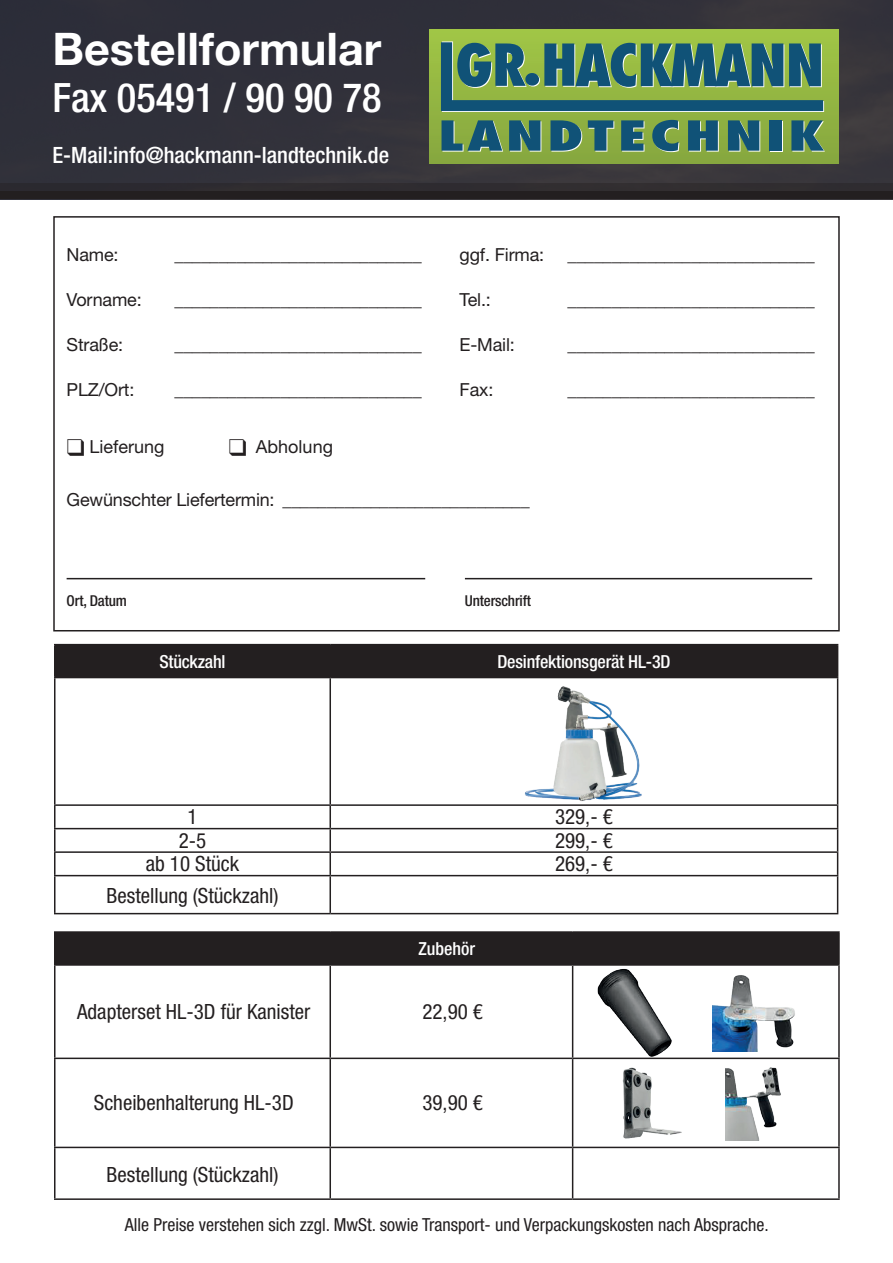
<style>
.page{position:relative;width:893px;height:1263px;background:#fff}
.page>*{position:absolute;margin:0;border:0;box-sizing:border-box;transform-origin:0 0}
.t1{font:700 45px "Helvetica Neue LT Std";color:#fff}
.t2{font:500 condensed 40.5px "Helvetica Neue LT Std";color:#fff}
.t3{font:500 condensed 22.5px "Helvetica Neue LT Std";color:#fff}
.t4{font:condensed 21px "Helvetica Neue LT Std";color:#231f20}
.t5{font:18px "Helvetica Neue LT Std";letter-spacing:-.01em;color:#231f20}
.t6{font:condensed 18px "Helvetica Neue LT Std";color:#231f20}
.t7{font:500 condensed 18px "Helvetica Neue LT Std";letter-spacing:-.01em;color:#fff}
.t8{font:500 condensed 15px "Helvetica Neue LT Std";letter-spacing:-.01em;color:#231f20}
</style>
<div class="page">
<div style="left:0;top:0;width:893px;height:200px;background:#30303a"></div>
<div style="left:429px;top:30px;width:409px;height:134px;background:linear-gradient(to bottom,#a1c545,#87a740)"></div>
<svg style="left:770px;top:121px;width:12px;height:31px"></svg>
<svg style="left:441px;top:41px;width:383px;height:71px;background:#4e826a"></svg>
<svg style="left:441px;top:120px;width:62px;height:32px;background:#4c7e69"></svg>
<svg style="left:509px;top:120px;width:32px;height:32px"></svg>
<svg style="left:550px;top:120px;width:32px;height:32px"></svg>
<svg style="left:588px;top:120px;width:26px;height:32px"></svg>
<svg style="left:621px;top:120px;width:23px;height:32px"></svg>
<svg style="left:652px;top:120px;width:27px;height:32px"></svg>
<svg style="left:688px;top:120px;width:31px;height:32px"></svg>
<svg style="left:728px;top:120px;width:32px;height:32px"></svg>
<div style="left:769px;top:120px;width:12px;height:31px;background:#105277"></div>
<svg style="left:791px;top:120px;width:34px;height:32px"></svg>
<div style="left:0;top:183px;width:893px;height:7px;background:#2f2c30"></div>
<div style="left:0;top:191px;width:893px;height:8px;background:#231f20"></div>
<div style="left:53px;top:216px;width:787px;height:415px;border:2px solid #231f20"></div>
<div style="left:56px;top:645px;width:781px;height:32px;background:#231f20"></div>
<hr style="left:54px;top:644px;width:276px;height:1px;background:#231f20">
<hr style="left:54px;top:645px;width:2px;height:32px;background:#231f20">
<hr style="left:330px;top:644px;width:508px;height:1px;background:#231f20">
<hr style="left:329px;top:645px;width:2px;height:32px;background:#231f20">
<hr style="left:837px;top:645px;width:1px;height:32px;background:#231f20">
<hr style="left:54px;top:677px;width:276px;height:1px;background:#231f20">
<hr style="left:54px;top:678px;width:2px;height:126px;background:#231f20">
<hr style="left:330px;top:677px;width:508px;height:1px;background:#231f20">
<hr style="left:329px;top:678px;width:2px;height:126px;background:#231f20">
<hr style="left:837px;top:678px;width:1px;height:126px;background:#231f20">
<hr style="left:54px;top:804px;width:276px;height:2px;background:#231f20">
<hr style="left:54px;top:806px;width:2px;height:22px;background:#231f20">
<hr style="left:330px;top:804px;width:508px;height:2px;background:#231f20">
<hr style="left:329px;top:806px;width:2px;height:22px;background:#231f20">
<hr style="left:54px;top:828px;width:276px;height:1px;background:#231f20">
<hr style="left:54px;top:829px;width:2px;height:22px;background:#231f20">
<hr style="left:330px;top:828px;width:508px;height:1px;background:#231f20">
<hr style="left:329px;top:829px;width:2px;height:22px;background:#231f20">
<hr style="left:54px;top:851px;width:276px;height:2px;background:#231f20">
<hr style="left:54px;top:853px;width:2px;height:22px;background:#231f20">
<hr style="left:330px;top:851px;width:508px;height:2px;background:#231f20">
<hr style="left:329px;top:853px;width:2px;height:22px;background:#231f20">
<svg style="left:837px;top:806px;width:1px;height:69px"></svg>
<hr style="left:54px;top:875px;width:276px;height:1px;background:#231f20">
<hr style="left:54px;top:876px;width:2px;height:37px;background:#231f20">
<hr style="left:330px;top:875px;width:508px;height:1px;background:#231f20">
<hr style="left:329px;top:876px;width:2px;height:37px;background:#231f20">
<hr style="left:837px;top:876px;width:1px;height:37px;background:#231f20">
<hr style="left:54px;top:913px;width:276px;height:1px;background:#231f20">
<hr style="left:330px;top:913px;width:508px;height:1px;background:#231f20">
<img style="left:522px;top:678px;width:123px;height:123px">
<div style="left:55px;top:932px;width:784px;height:33px;background:#231f20"></div>
<hr style="left:54px;top:931px;width:276px;height:2px;background:#231f20">
<hr style="left:54px;top:933px;width:2px;height:31px;background:#231f20">
<hr style="left:330px;top:931px;width:243px;height:2px;background:#231f20">
<hr style="left:573px;top:931px;width:267px;height:2px;background:#231f20">
<hr style="left:838px;top:933px;width:2px;height:31px;background:#231f20">
<hr style="left:54px;top:964px;width:276px;height:2px;background:#231f20">
<hr style="left:54px;top:966px;width:2px;height:91px;background:#231f20">
<hr style="left:330px;top:964px;width:243px;height:2px;background:#231f20">
<hr style="left:329px;top:966px;width:2px;height:91px;background:#231f20">
<hr style="left:573px;top:964px;width:267px;height:2px;background:#231f20">
<hr style="left:572px;top:966px;width:1px;height:91px;background:#231f20">
<hr style="left:838px;top:966px;width:2px;height:91px;background:#231f20">
<hr style="left:54px;top:1057px;width:276px;height:2px;background:#231f20">
<hr style="left:54px;top:1059px;width:2px;height:88px;background:#231f20">
<hr style="left:330px;top:1057px;width:243px;height:2px;background:#231f20">
<hr style="left:329px;top:1059px;width:2px;height:88px;background:#231f20">
<hr style="left:573px;top:1057px;width:267px;height:2px;background:#231f20">
<hr style="left:572px;top:1059px;width:1px;height:88px;background:#231f20">
<hr style="left:838px;top:1059px;width:2px;height:88px;background:#231f20">
<hr style="left:54px;top:1147px;width:276px;height:1px;background:#231f20">
<hr style="left:54px;top:1148px;width:2px;height:50px;background:#231f20">
<hr style="left:330px;top:1147px;width:243px;height:1px;background:#231f20">
<hr style="left:329px;top:1148px;width:2px;height:50px;background:#231f20">
<hr style="left:573px;top:1147px;width:267px;height:1px;background:#231f20">
<hr style="left:572px;top:1148px;width:1px;height:50px;background:#231f20">
<hr style="left:838px;top:1148px;width:2px;height:50px;background:#231f20">
<hr style="left:54px;top:1198px;width:276px;height:2px;background:#231f20">
<hr style="left:330px;top:1198px;width:243px;height:2px;background:#231f20">
<hr style="left:573px;top:1198px;width:267px;height:2px;background:#231f20">
<img style="left:597px;top:969px;width:75px;height:88px">
<img style="left:606px;top:1059px;width:87px;height:88px">
<hr style="left:67px;top:578px;width:358px;height:1px;background:#231f20">
<hr style="left:465px;top:578px;width:347px;height:1px;background:#231f20">
<img style="left:712px;top:975px;width:83px;height:76px">
<img style="left:726px;top:1057px;width:83px;height:83px">
<h1 class="t1" style="left:52px;top:21px;width:330px">Bestellformular</h1>
<h2 class="t2" style="left:52px;top:73px;width:331px">Fax 05491 / 90 90 78</h2>
<p class="t3" style="left:52px;top:142px;width:338px">E-Mail:info@hackmann-landtechnik.de</p>
<p class="t5" style="left:67px;top:244px;width:53px">Name:</p>
<p class="t5" style="left:67px;top:289px;width:77px">Vorname:</p>
<p class="t5" style="left:67px;top:334px;width:58px">Straße:</p>
<p class="t5" style="left:67px;top:379px;width:69px">PLZ/Ort:</p>
<p class="t5" style="left:175px;top:244px;width:249px">____________________________</p>
<p class="t5" style="left:175px;top:289px;width:249px">____________________________</p>
<p class="t5" style="left:175px;top:334px;width:249px">____________________________</p>
<p class="t5" style="left:175px;top:379px;width:249px">____________________________</p>
<p class="t5" style="left:67px;top:436px;width:99px">❑ Lieferung</p>
<p class="t5" style="left:229px;top:436px;width:106px">❑ Abholung</p>
<p class="t5" style="left:460px;top:244px;width:86px">ggf. Firma:</p>
<p class="t5" style="left:460px;top:289px;width:33px">Tel.:</p>
<p class="t5" style="left:460px;top:334px;width:57px">E-Mail:</p>
<p class="t5" style="left:460px;top:379px;width:35px">Fax:</p>
<p class="t5" style="left:67px;top:489px;width:465px">Gewünschter Liefertermin: ____________________________</p>
<p class="t5" style="left:568px;top:244px;width:249px">____________________________</p>
<p class="t5" style="left:568px;top:289px;width:249px">____________________________</p>
<p class="t5" style="left:568px;top:334px;width:249px">____________________________</p>
<p class="t5" style="left:568px;top:379px;width:249px">____________________________</p>
<p class="t8" style="left:67px;top:592px;width:62px">Ort, Datum</p>
<p class="t8" style="left:465px;top:592px;width:68px">Unterschrift</p>
<p class="t7" style="left:159px;top:650px;width:68px">Stückzahl</p>
<p class="t7" style="left:497px;top:650px;width:175px">Desinfektionsgerät HL-3D</p>
<p class="t4" style="left:187px;top:805px;width:12px">1</p>
<p class="t4" style="left:555px;top:805px;width:59px">329,- €</p>
<p class="t4" style="left:179px;top:828px;width:29px">2-5</p>
<p class="t4" style="left:555px;top:828px;width:59px">299,- €</p>
<p class="t4" style="left:146px;top:852px;width:95px">ab 10 Stück</p>
<p class="t4" style="left:555px;top:852px;width:59px">269,- €</p>
<p class="t4" style="left:107px;top:884px;width:173px">Bestellung (Stückzahl)</p>
<p class="t7" style="left:419px;top:938px;width:58px">Zubehör</p>
<p class="t4" style="left:77px;top:999px;width:235px">Adapterset HL-3D für Kanister</p>
<p class="t4" style="left:422px;top:999px;width:62px">22,90 €</p>
<p class="t4" style="left:94px;top:1090px;width:201px">Scheibenhalterung HL-3D</p>
<p class="t4" style="left:422px;top:1090px;width:62px">39,90 €</p>
<p class="t4" style="left:107px;top:1162px;width:173px">Bestellung (Stückzahl)</p>
<p class="t6" style="left:125px;top:1214px;width:645px">Alle Preise verstehen sich zzgl. MwSt. sowie Transport- und Verpackungskosten nach Absprache.</p>
</div>
